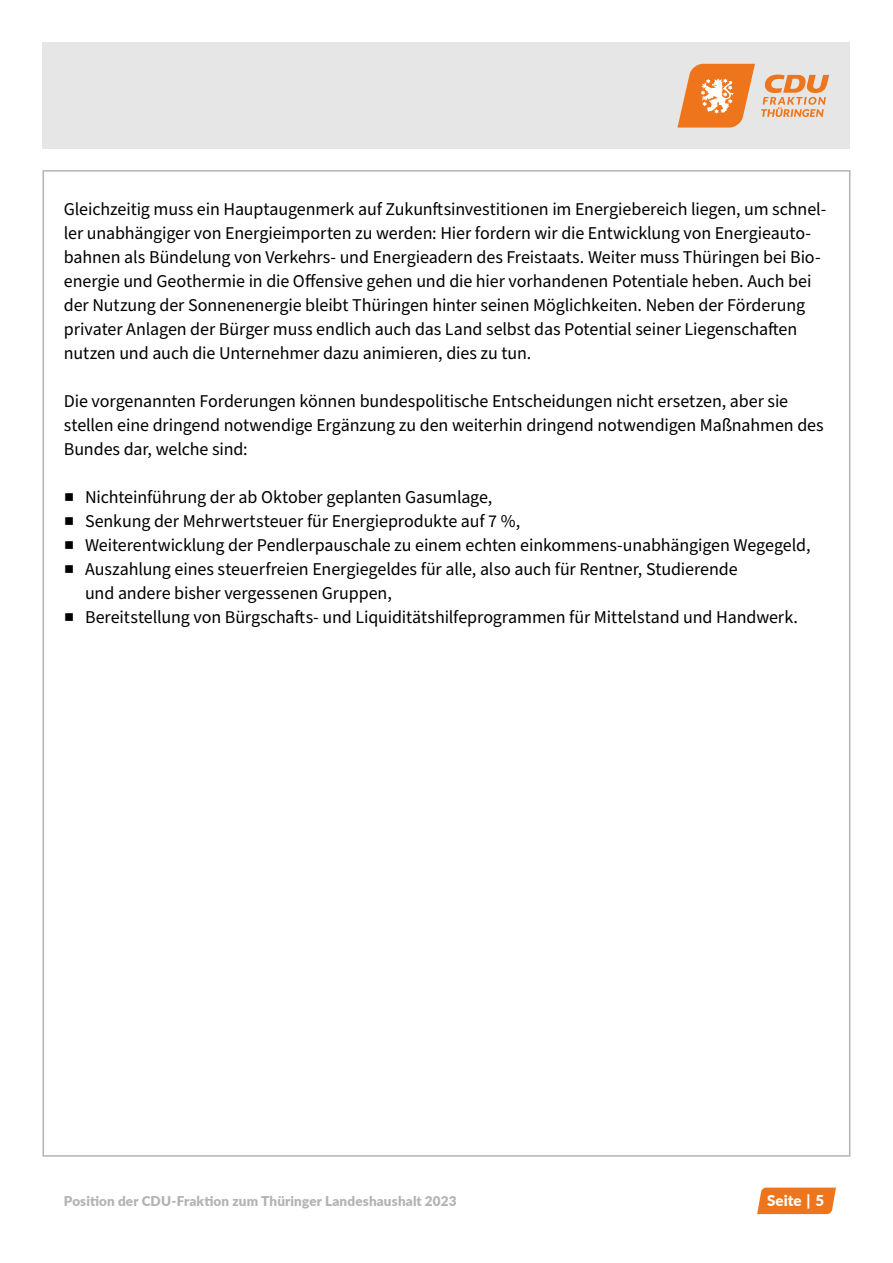
<style>
.page{position:relative;width:893px;height:1263px;background:#fff}
.page>*{position:absolute;margin:0;border:0;box-sizing:border-box;transform-origin:0 0}
.t1{font:18px/24px "Source Sans Pro";letter-spacing:-.005em;color:#000}
.t2{font:900 15px "Lato";letter-spacing:.005em;color:#fff}
.t3{font:900 13.5px "Lato";letter-spacing:.01em;color:#b3b3b3}
</style>
<div class="page">
<svg style="left:757px;top:1187px;width:79px;height:27px;background:#ef802e"></svg>
<div style="left:43px;top:43px;width:807px;height:106px;background:#e6e6e6"></div>
<svg style="left:761px;top:75px;width:68px;height:42px"></svg>
<svg style="left:677px;top:64px;width:78px;height:64px"></svg>
<p class="t1" style="left:64px;top:198px;width:764px">Gleichzeitig muss ein Hauptaugenmerk auf Zukunftsinvestitionen im Energiebereich liegen, um schnel&shy;ler unabhängiger von Energieimporten zu werden: Hier fordern wir die Entwicklung von Energieauto&shy;bahnen als Bündelung von Verkehrs- und Energieadern des Freistaats. Weiter muss Thüringen bei Bio&shy;energie und Geothermie in die Offensive gehen und die hier vorhandenen Potentiale heben. Auch bei der Nutzung der Sonnenenergie bleibt Thüringen hinter seinen Möglichkeiten. Neben der Förderung privater Anlagen der Bürger muss endlich auch das Land selbst das Potential seiner Liegenschaften nutzen und auch die Unternehmer dazu animieren, dies zu tun.</p>
<p class="t1" style="left:64px;top:390px;width:761px">Die vorgenannten Forderungen können bundespolitische Entscheidungen nicht ersetzen, aber sie stellen eine dringend notwendige Ergänzung zu den weiterhin dringend notwendigen Maßnahmen des<br>Bundes dar, welche sind:</p>
<p class="t1" style="left:64px;top:486px;width:430px">■ Nichteinführung der ab Oktober geplanten Gasumlage,</p>
<p class="t1" style="left:64px;top:510px;width:458px">■ Senkung der Mehrwertsteuer für Energieprodukte auf 7 %,</p>
<p class="t1" style="left:64px;top:534px;width:748px">■ Weiterentwicklung der Pendlerpauschale zu einem echten einkommens-unabhängigen Wegegeld,</p>
<p class="t1" style="left:85px;top:558px;width:654px;text-indent:-21px">■ Auszahlung eines steuerfreien Energiegeldes für alle, also auch für Rentner, Studierende und andere bisher vergessenen Gruppen,</p>
<p class="t1" style="left:64px;top:606px;width:736px">■ Bereitstellung von Bürgschafts- und Liquiditätshilfeprogrammen für Mittelstand und Handwerk.</p>
<p class="t3" style="left:64px;top:1190px;width:394px">Position der CDU-Fraktion zum Thüringer Landeshaushalt 2023</p>
<p class="t2" style="left:767px;top:1189px;width:59px">Seite | 5</p>
</div>
